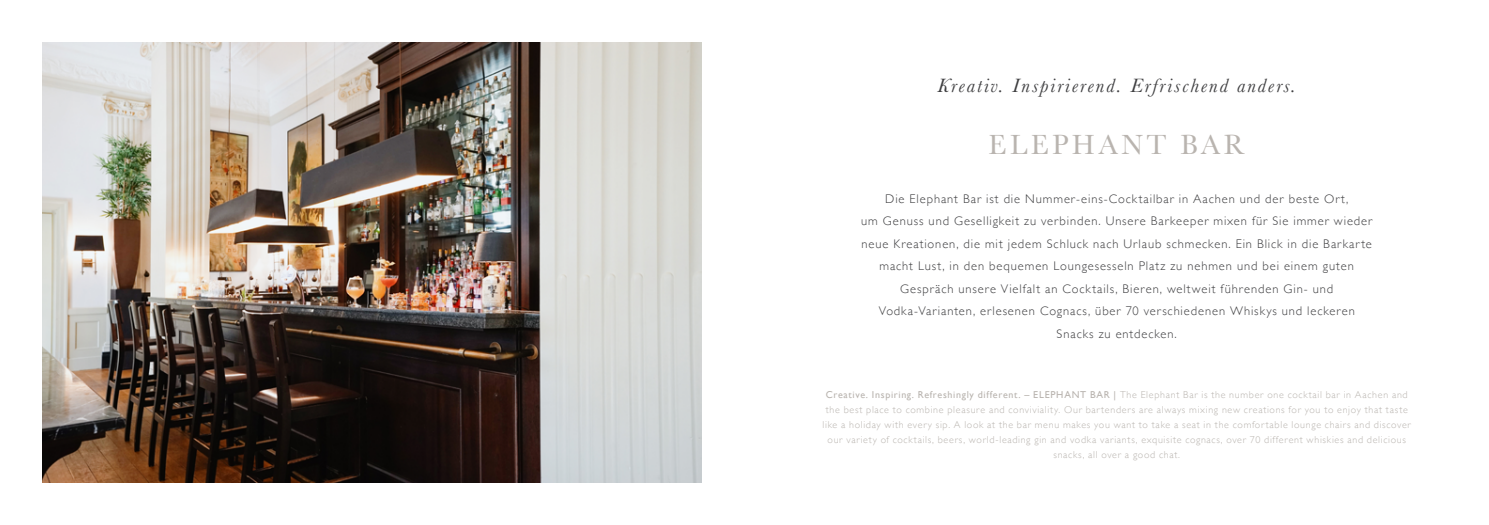
<style>
.page{position:relative;width:1489px;height:525px;background:#fff}
.page>*{position:absolute;margin:0;border:0;box-sizing:border-box;transform-origin:0 0}
.t1{font:28.75px "Baskerville";letter-spacing:.12em;color:#b9b4af}
.t2{font:italic 20px "Baskerville";letter-spacing:.1em;color:#3e3e40}
.t3{font:300 12.5px/22.5px "Gill Sans";letter-spacing:.075em;color:#3e3e40;text-align:center}
.t4{font:300 10px/15px "Gill Sans";letter-spacing:.07em;color:#b9b4af;text-align:center}
.s1{font-weight:400}
</style>
<div class="page">
<img style="left:43px;top:43px;width:659px;height:439px">
<h2 class="t2" style="left:937px;top:72px;width:360px">Kreativ. Inspirierend. Erfrischend anders.</h2>
<h1 class="t1" style="left:988px;top:126px;width:258px">ELEPHANT BAR</h1>
<p class="t3" style="left:861px;top:187px;width:512px">Die Elephant Bar ist die Nummer-eins-Cocktailbar in Aachen und der beste Ort,<br>um Genuss und Geselligkeit zu verbinden. Unsere Barkeeper mixen für Sie immer wieder neue Kreationen, die mit jedem Schluck nach Urlaub schmecken. Ein Blick in die Barkarte macht Lust, in den bequemen Loungesesseln Platz zu nehmen und bei einem guten Gespräch unsere Vielfalt an Cocktails, Bieren, weltweit führenden Gin- und Vodka-Varianten, erlesenen Cognacs, über 70 verschiedenen Whiskys und leckeren Snacks zu entdecken.</p>
<p class="t4" style="left:822px;top:386px;width:590px"><span class="s1">Creative. Inspiring. Refreshingly different. – ELEPHANT BAR |</span> The Elephant Bar is the number one cocktail bar in Aachen and the best place to combine pleasure and conviviality. Our bartenders are always mixing new creations for you to enjoy that taste like a holiday with every sip. A look at the bar menu makes you want to take a seat in the comfortable lounge chairs and discover our variety of cocktails, beers, world-leading gin and vodka variants, exquisite cognacs, over 70 different whiskies and delicious snacks, all over a good chat.</p>
</div>
